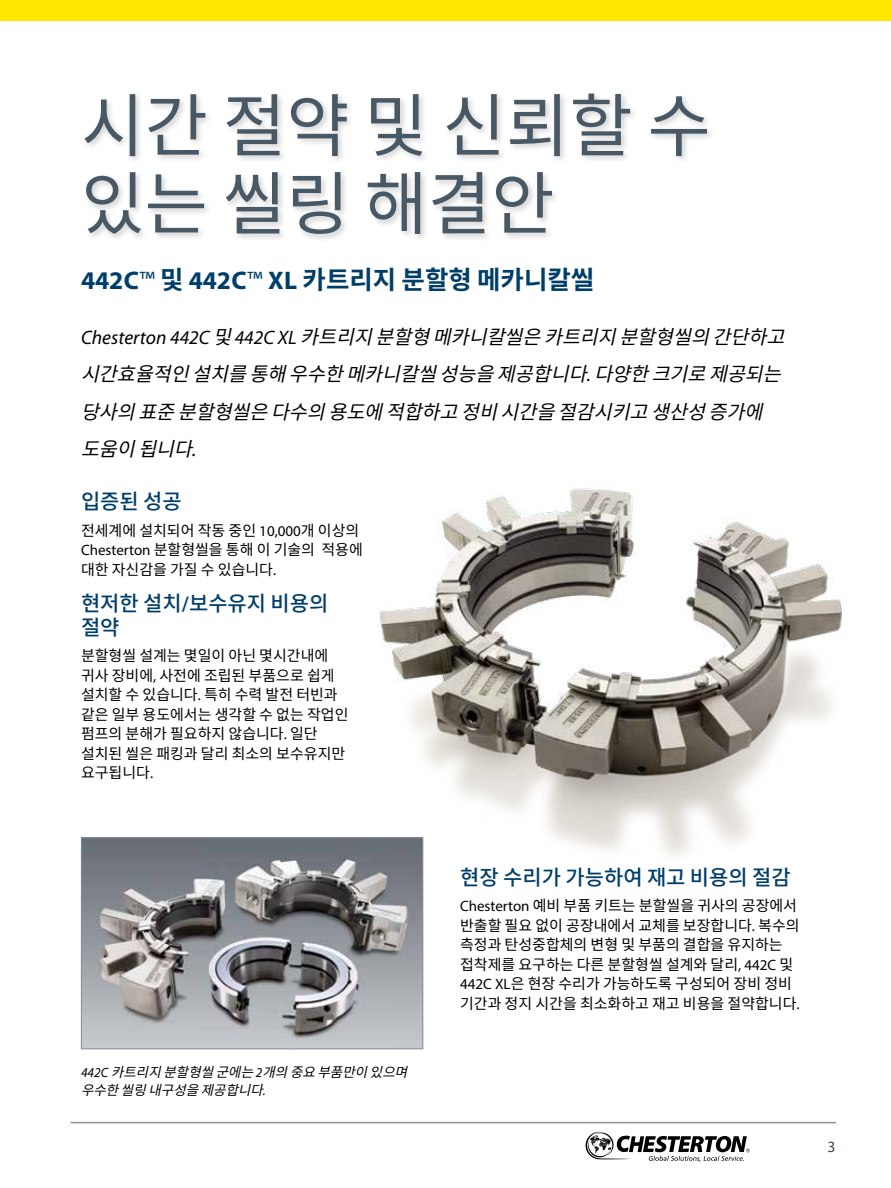
<style>
.page{position:relative;width:891px;height:1188px;background:#fff}
.page>*{position:absolute;margin:0;border:0;box-sizing:border-box;transform-origin:0 0}
.t1{font:69px/78px "Noto Sans CJ Kkr";color:#485865}
.t2{font:700 25.5px "Noto Sans CJ Kkr";color:#003e6a}
.t3{font:500 21px/24px "Noto Sans CJ Kkr";color:#003e6a}
.t4{font:italic 19.5px/37.5px "Noto Sans CJ Kkr";color:#000}
.t5{font:15.75px "Myriad Pro";color:#3d4a57}
.t6{font:15px/19.5px "Noto Sans CJ Kkr";color:#000}
.t7{font:italic 13.5px/18px "Noto Sans CJ Kkr";color:#000}
.s1{font-family:"Myriad Pro"}
.s2{font-family:"Myriad Pro";font-weight:400}
.s3{font-family:"Myriad Pro";font-weight:600}
</style>
<div class="page">
<img style="left:423px;top:561px;width:418px;height:326px">
<img style="left:378px;top:488px;width:433px;height:327px">
<hr style="left:71px;top:1122px;width:765px;height:1px;background:#89949e">
<div style="left:81px;top:90px;width:635px;height:153px;background:#000;opacity:.2"></div>
<img style="left:83px;top:839px;width:338px;height:208px">
<div style="left:81px;top:837px;width:342px;height:212px;border:1px solid #838f99"></div>
<div style="left:0;top:0;width:891px;height:21px;background:#ffe700"></div>
<svg style="left:586px;top:1131px;width:164px;height:31px"></svg>
<h1 class="t1" style="left:81px;top:88px;width:631px">시간절약및신뢰할수 있는 씰링 해결안</h1>
<h2 class="t2" style="left:81px;top:265px;width:515px"><span class="s1">442C</span><span class="s2">™</span> 및 <span class="s1">442C</span><span class="s2">™</span> <span class="s1">XL</span> 카트리지 분할형 메카니칼씰</h2>
<h3 class="t4" style="left:81px;top:318px;width:717px"><span class="s1">Ch e s te r to n 4 4 2 C</span> 및<span class="s1">4 4 2 C XL</span> 카트리지분할형메카니칼씰은카트리지분할형씰의간단하고 시간효율적인 설치를 통해 우수한 메카니칼씰 성능을 제공합니다<span class="s1">.</span> 다양한 크기로 제공되는 당사의 표준 분할형씰은 다수의 용도에 적합하고 정비 시간을 절감시키고 생산성 증가에 도움이 됩니다<span class="s1">.</span></h3>
<h3 class="t3" style="left:81px;top:490px;width:102px">입증된 성공</h3>
<p class="t6" style="left:81px;top:521px;width:283px">전세계에 설치되어 작동 중인 <span class="s1">10,000</span>개 이상의<br><span class="s1">Chesterton</span> 분할형씰을 통해 이 기술의 적용에 대한 자신감을 가질 수 있습니다<span class="s1">.</span></p>
<h3 class="t3" style="left:81px;top:592px;width:249px">현저한 설치<span class="s3">/</span>보수유지 비용의 절약</h3>
<p class="t6" style="left:81px;top:646px;width:269px">분할형씰 설계는 몇일이 아닌 몇시간내에 귀사 장비에<span class="s1">,</span> 사전에 조립된 부품으로 쉽게 설치할 수 있습니다<span class="s1">.</span> 특히 수력 발전 터빈과 같은 일부 용도에서는 생각할 수 없는 작업인 펌프의 분해가 필요하지 않습니다<span class="s1">.</span> 일단 설치된 씰은 패킹과 달리 최소의 보수유지만 요구됩니다<span class="s1">.</span></p>
<p class="t7" style="left:81px;top:1064px;width:336px"><span class="s1">4 4 2 C</span> 카트리지 분할형씰 군에는<span class="s1">2</span> 개의 중요 부품만이 있으며 우수한 씰링 내구성을 제공합니다<span class="s1">.</span></p>
<h3 class="t3" style="left:460px;top:866px;width:332px">현장 수리가 가능하여 재고 비용의 절감</h3>
<p class="t6" style="left:460px;top:896px;width:341px"><span class="s1">Chesterton</span> 예비 부품 키트는 분할씰을 귀사의 공장에서 반출할 필요 없이 공장내에서 교체를 보장합니다<span class="s1">.</span> 복수의 측정과 탄성중합체의 변형 및 부품의 결합을 유지하는 접착제를 요구하는 다른 분할형씰 설계와 달리<span class="s1">, 442C</span> 및<br><span class="s1">442C XL</span>은 현장 수리가 가능하도록 구성되어 장비 정비 기간과 정지 시간을 최소화하고 재고 비용을 절약합니다<span class="s1">.</span></p>
<p class="t5" style="left:827px;top:1137px;width:10px">3</p>
</div>
